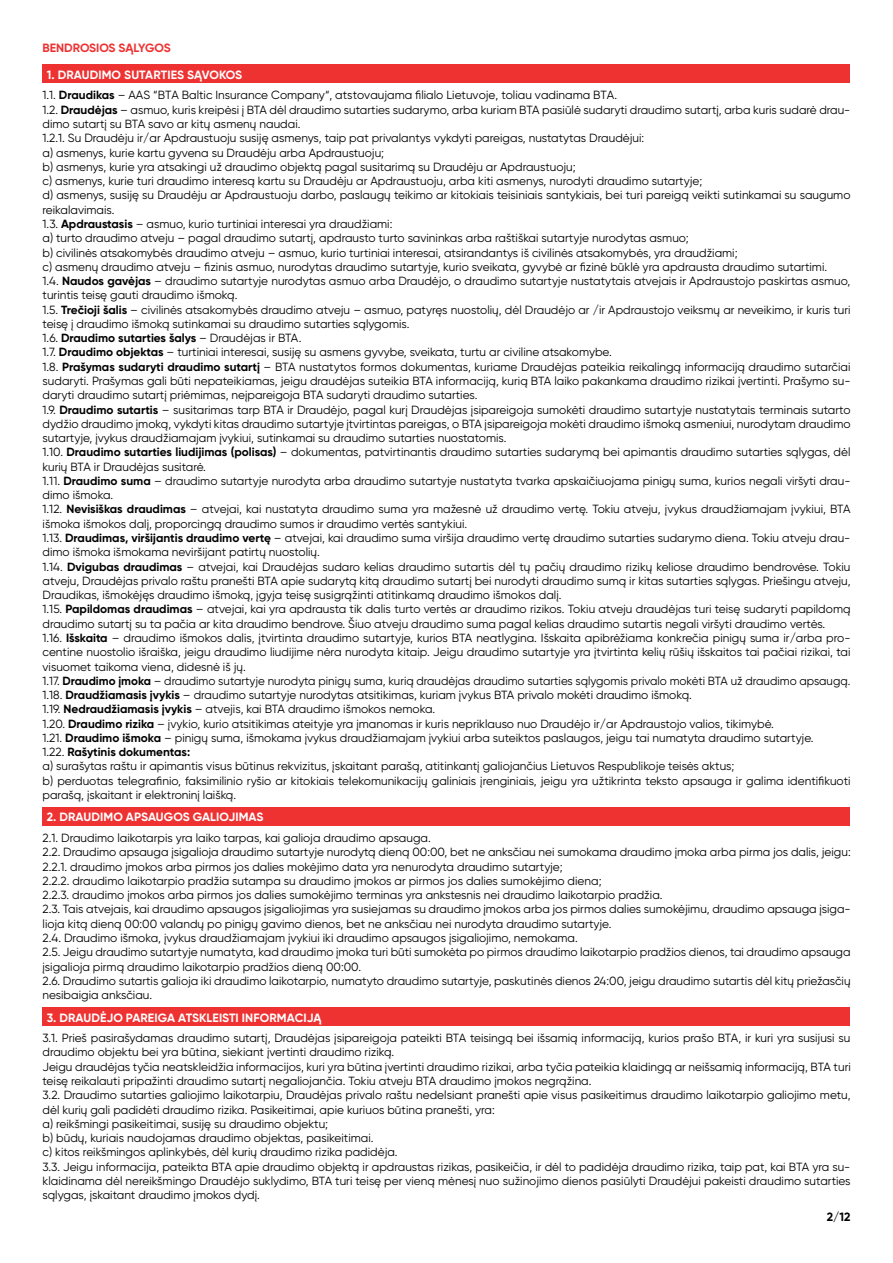
<style>
.page{position:relative;width:893px;height:1263px;background:#fff}
.page>*{position:absolute;margin:0;border:0;box-sizing:border-box;transform-origin:0 0}
.t1{font:700 12px "Gilroy";letter-spacing:.01em;color:#fff}
.t2{font:700 12px "Gilroy";letter-spacing:-.005em;color:#ee3232}
.t3{font:700 12px "Gilroy";color:#000001}
.t4{font:11.85px/14.2px "Gilroy";color:#000001}
.s1{font-weight:700}
</style>
<div class="page">
<div style="left:43px;top:65px;width:807px;height:18px;background:#ee3232"></div>
<div style="left:43px;top:807px;width:807px;height:19px;background:#ee3232"></div>
<div style="left:43px;top:1008px;width:807px;height:18px;background:#ee3232"></div>
<p class="t2" style="left:43px;top:40px;width:130px">BENDROSIOS SĄLYGOS</p>
<p class="t1" style="left:47px;top:67px;width:197px">1. DRAUDIMO SUTARTIES SĄVOKOS</p>
<p class="t4" style="left:43px;top:88px;width:810px">1.1. <span class="s1">Draudikas</span> – AAS “BTA Baltic Insurance Company“, atstovaujama filialo Lietuvoje, toliau vadinama BTA.<br>1.2. <span class="s1">Draudėjas</span> – asmuo, kuris kreipėsi į BTA dėl draudimo sutarties sudarymo, arba kuriam BTA pasiūlė sudaryti draudimo sutartį, arba kuris sudarė drau&shy;dimo sutartį su BTA savo ar kitų asmenų naudai.<br>1.2.1. Su Draudėju ir/ar Apdraustuoju susiję asmenys, taip pat privalantys vykdyti pareigas, nustatytas Draudėjui:<br>a) asmenys, kurie kartu gyvena su Draudėju arba Apdraustuoju;<br>b) asmenys, kurie yra atsakingi už draudimo objektą pagal susitarimą su Draudėju ar Apdraustuoju;<br>c) asmenys, kurie turi draudimo interesą kartu su Draudėju ar Apdraustuoju, arba kiti asmenys, nurodyti draudimo sutartyje;<br>d) asmenys, susiję su Draudėju ar Apdraustuoju darbo, paslaugų teikimo ar kitokiais teisiniais santykiais, bei turi pareigą veikti sutinkamai su saugumo reikalavimais.<br>1.3. <span class="s1">Apdraustasis</span> – asmuo, kurio turtiniai interesai yra draudžiami:<br>a) turto draudimo atveju – pagal draudimo sutartį, apdrausto turto savininkas arba raštiškai sutartyje nurodytas asmuo;<br>b) civilinės atsakomybės draudimo atveju – asmuo, kurio turtiniai interesai, atsirandantys iš civilinės atsakomybės, yra draudžiami;<br>c) asmenų draudimo atveju – fizinis asmuo, nurodytas draudimo sutartyje, kurio sveikata, gyvybė ar fizinė būklė yra apdrausta draudimo sutartimi.<br>1.4. <span class="s1">Naudos gavėjas</span> – draudimo sutartyje nurodytas asmuo arba Draudėjo, o draudimo sutartyje nustatytais atvejais ir Apdraustojo paskirtas asmuo, turintis teisę gauti draudimo išmoką.<br>1.5. <span class="s1">Trečioji šalis</span> – civilinės atsakomybės draudimo atveju – asmuo, patyręs nuostolių, dėl Draudėjo ar /ir Apdraustojo veiksmų ar neveikimo, ir kuris turi teisę į draudimo išmoką sutinkamai su draudimo sutarties sąlygomis.<br>1.6. <span class="s1">Draudimo sutarties šalys</span> – Draudėjas ir BTA.<br>1.7. <span class="s1">Draudimo objektas</span> – turtiniai interesai, susiję su asmens gyvybe, sveikata, turtu ar civiline atsakomybe.<br>1.8. <span class="s1">Prašymas sudaryti draudimo sutartį</span> – BTA nustatytos formos dokumentas, kuriame Draudėjas pateikia reikalingą informaciją draudimo sutarčiai sudaryti. Prašymas gali būti nepateikiamas, jeigu draudėjas suteikia BTA informaciją, kurią BTA laiko pakankama draudimo rizikai įvertinti. Prašymo su&shy;daryti draudimo sutartį priėmimas, neįpareigoja BTA sudaryti draudimo sutarties.<br>1.9. <span class="s1">Draudimo sutartis</span> – susitarimas tarp BTA ir Draudėjo, pagal kurį Draudėjas įsipareigoja sumokėti draudimo sutartyje nustatytais terminais sutarto dydžio draudimo įmoką, vykdyti kitas draudimo sutartyje įtvirtintas pareigas, o BTA įsipareigoja mokėti draudimo išmoką asmeniui, nurodytam draudimo sutartyje, įvykus draudžiamajam įvykiui, sutinkamai su draudimo sutarties nuostatomis.<br>1.10. <span class="s1">Draudimo sutarties liudijimas (polisas)</span> – dokumentas, patvirtinantis draudimo sutarties sudarymą bei apimantis draudimo sutarties sąlygas, dėl kurių BTA ir Draudėjas susitarė.<br>1.11. <span class="s1">Draudimo suma</span> – draudimo sutartyje nurodyta arba draudimo sutartyje nustatyta tvarka apskaičiuojama pinigų suma, kurios negali viršyti drau&shy;dimo išmoka.<br>1.12. <span class="s1">Nevisiškas draudimas</span> – atvejai, kai nustatyta draudimo suma yra mažesnė už draudimo vertę. Tokiu atveju, įvykus draudžiamajam įvykiui, BTA išmoka išmokos dalį, proporcingą draudimo sumos ir draudimo vertės santykiui.<br>1.13. <span class="s1">Draudimas, viršijantis draudimo vertę</span> – atvejai, kai draudimo suma viršija draudimo vertę draudimo sutarties sudarymo diena. Tokiu atveju drau&shy;dimo išmoka išmokama neviršijant patirtų nuostolių.<br>1.14. <span class="s1">Dvigubas draudimas</span> – atvejai, kai Draudėjas sudaro kelias draudimo sutartis dėl tų pačių draudimo rizikų keliose draudimo bendrovėse. Tokiu atveju, Draudėjas privalo raštu pranešti BTA apie sudarytą kitą draudimo sutartį bei nurodyti draudimo sumą ir kitas sutarties sąlygas. Priešingu atveju, Draudikas, išmokėjęs draudimo išmoką, įgyja teisę susigrąžinti atitinkamą draudimo išmokos dalį.<br>1.15. <span class="s1">Papildomas draudimas</span> – atvejai, kai yra apdrausta tik dalis turto vertės ar draudimo rizikos. Tokiu atveju draudėjas turi teisę sudaryti papildomą draudimo sutartį su ta pačia ar kita draudimo bendrove. Šiuo atveju draudimo suma pagal kelias draudimo sutartis negali viršyti draudimo vertės.<br>1.16. <span class="s1">Išskaita</span> – draudimo išmokos dalis, įtvirtinta draudimo sutartyje, kurios BTA neatlygina. Išskaita apibrėžiama konkrečia pinigų suma ir/arba pro&shy;centine nuostolio išraiška, jeigu draudimo liudijime nėra nurodyta kitaip. Jeigu draudimo sutartyje yra įtvirtinta kelių rūšių išskaitos tai pačiai rizikai, tai visuomet taikoma viena, didesnė iš jų.<br>1.17. <span class="s1">Draudimo įmoka</span> – draudimo sutartyje nurodyta pinigų suma, kurią draudėjas draudimo sutarties sąlygomis privalo mokėti BTA už draudimo apsaugą.<br>1.18. <span class="s1">Draudžiamasis įvykis</span> – draudimo sutartyje nurodytas atsitikimas, kuriam įvykus BTA privalo mokėti draudimo išmoką.<br>1.19. <span class="s1">Nedraudžiamasis įvykis</span> – atvejis, kai BTA draudimo išmokos nemoka.<br>1.20. <span class="s1">Draudimo rizika</span> – įvykio, kurio atsitikimas ateityje yra įmanomas ir kuris nepriklauso nuo Draudėjo ir/ar Apdraustojo valios, tikimybė.<br>1.21. <span class="s1">Draudimo išmoka</span> – pinigų suma, išmokama įvykus draudžiamajam įvykiui arba suteiktos paslaugos, jeigu tai numatyta draudimo sutartyje.<br>1.22. <span class="s1">Rašytinis dokumentas:<br></span>a) surašytas raštu ir apimantis visus būtinus rekvizitus, įskaitant parašą, atitinkantį galiojančius Lietuvos Respublikoje teisės aktus;<br>b) perduotas telegrafinio, faksimilinio ryšio ar kitokiais telekomunikacijų galiniais įrenginiais, jeigu yra užtikrinta teksto apsauga ir galima identifikuoti parašą, įskaitant ir elektroninį laišką.</p>
<p class="t1" style="left:47px;top:810px;width:218px">2. DRAUDIMO APSAUGOS GALIOJIMAS</p>
<p class="t4" style="left:43px;top:831px;width:810px">2.1. Draudimo laikotarpis yra laiko tarpas, kai galioja draudimo apsauga.<br>2.2. Draudimo apsauga įsigalioja draudimo sutartyje nurodytą dieną 00:00, bet ne anksčiau nei sumokama draudimo įmoka arba pirma jos dalis, jeigu:<br>2.2.1. draudimo įmokos arba pirmos jos dalies mokėjimo data yra nenurodyta draudimo sutartyje;<br>2.2.2. draudimo laikotarpio pradžia sutampa su draudimo įmokos ar pirmos jos dalies sumokėjimo diena;<br>2.2.3. draudimo įmokos arba pirmos jos dalies sumokėjimo terminas yra ankstesnis nei draudimo laikotarpio pradžia.<br>2.3. Tais atvejais, kai draudimo apsaugos įsigaliojimas yra susiejamas su draudimo įmokos arba jos pirmos dalies sumokėjimu, draudimo apsauga įsiga&shy;lioja kitą dieną 00:00 valandų po pinigų gavimo dienos, bet ne anksčiau nei nurodyta draudimo sutartyje.<br>2.4. Draudimo išmoka, įvykus draudžiamajam įvykiui iki draudimo apsaugos įsigaliojimo, nemokama.<br>2.5. Jeigu draudimo sutartyje numatyta, kad draudimo įmoka turi būti sumokėta po pirmos draudimo laikotarpio pradžios dienos, tai draudimo apsauga įsigalioja pirmą draudimo laikotarpio pradžios dieną 00:00.<br>2.6. Draudimo sutartis galioja iki draudimo laikotarpio, numatyto draudimo sutartyje, paskutinės dienos 24:00, jeigu draudimo sutartis dėl kitų priežasčių nesibaigia anksčiau.</p>
<p class="t1" style="left:47px;top:1010px;width:276px">3. DRAUDĖJO PAREIGA ATSKLEISTI INFORMACIJĄ</p>
<p class="t4" style="left:43px;top:1031px;width:810px">3.1. Prieš pasirašydamas draudimo sutartį, Draudėjas įsipareigoja pateikti BTA teisingą bei išsamią informaciją, kurios prašo BTA, ir kuri yra susijusi su draudimo objektu bei yra būtina, siekiant įvertinti draudimo riziką.<br>Jeigu draudėjas tyčia neatskleidžia informacijos, kuri yra būtina įvertinti draudimo rizikai, arba tyčia pateikia klaidingą ar neišsamią informaciją, BTA turi teisę reikalauti pripažinti draudimo sutartį negaliojančia. Tokiu atveju BTA draudimo įmokos negrąžina.<br>3.2. Draudimo sutarties galiojimo laikotarpiu, Draudėjas privalo raštu nedelsiant pranešti apie visus pasikeitimus draudimo laikotarpio galiojimo metu, dėl kurių gali padidėti draudimo rizika. Pasikeitimai, apie kuriuos būtina pranešti, yra:<br>a) reikšmingi pasikeitimai, susiję su draudimo objektu;<br>b) būdų, kuriais naudojamas draudimo objektas, pasikeitimai.<br>c) kitos reikšmingos aplinkybės, dėl kurių draudimo rizika padidėja.<br>3.3. Jeigu informacija, pateikta BTA apie draudimo objektą ir apdraustas rizikas, pasikeičia, ir dėl to padidėja draudimo rizika, taip pat, kai BTA yra su&shy;klaidinama dėl nereikšmingo Draudėjo suklydimo, BTA turi teisę per vieną mėnesį nuo sužinojimo dienos pasiūlyti Draudėjui pakeisti draudimo sutarties sąlygas, įskaitant draudimo įmokos dydį.</p>
<p class="t3" style="left:827px;top:1209px;width:25px">2/12</p>
</div>
